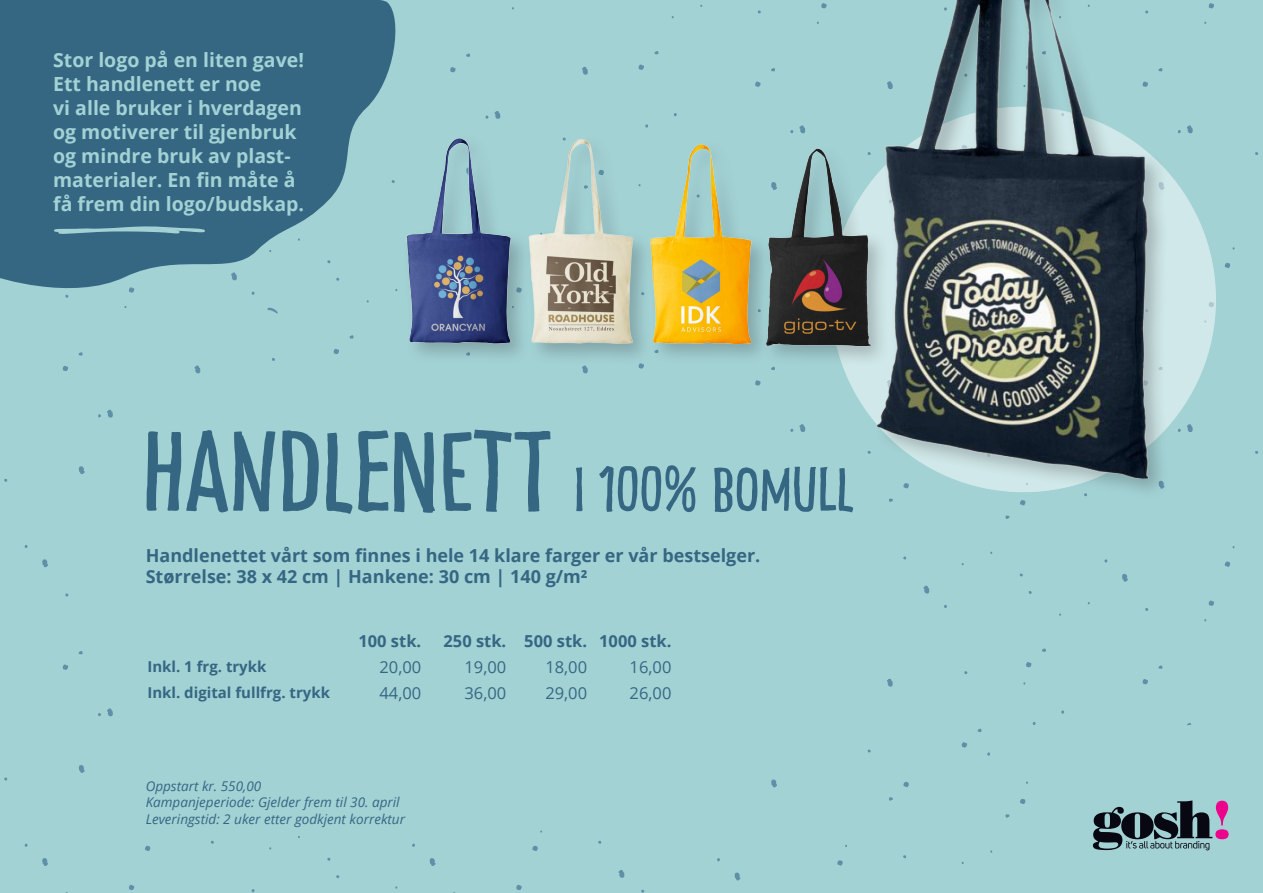
<style>
.page{position:relative;width:1263px;height:893px;background:#a3d2d5}
.page>*{position:absolute;margin:0;border:0;box-sizing:border-box;transform-origin:0 0}
.t1{font:61.5px "Pinto W05 NO 01";letter-spacing:-.015em;color:#356783}
.t2{font:700 19.5px/24px "Open Sans";color:#a3d2d5}
.t3{font:700 18px "Open Sans";color:#356783}
.t4{font:16.5px "Open Sans";color:#356783}
.t5{font:700 16.5px "Open Sans";color:#356783}
.t6{font:700 15px "Open Sans";color:#356783}
.t7{font:italic 13.5px "Open Sans";color:#356783}
.s1{font-size:112.5px}
</style>
<div class="page">
<svg style="left:267px;top:308px;width:11px;height:5px"></svg>
<svg style="left:350px;top:335px;width:4px;height:4px"></svg>
<svg style="left:42px;top:559px;width:4px;height:8px"></svg>
<svg style="left:129px;top:885px;width:5px;height:5px"></svg>
<svg style="left:42px;top:858px;width:6px;height:8px"></svg>
<svg style="left:618px;top:870px;width:6px;height:8px"></svg>
<svg style="left:516px;top:885px;width:6px;height:5px"></svg>
<svg style="left:430px;top:858px;width:6px;height:8px"></svg>
<svg style="left:582px;top:67px;width:6px;height:8px"></svg>
<svg style="left:466px;top:53px;width:4px;height:4px"></svg>
<svg style="left:450px;top:67px;width:6px;height:5px"></svg>
<svg style="left:494px;top:111px;width:6px;height:8px"></svg>
<svg style="left:1042px;top:648px;width:4px;height:4px"></svg>
<svg style="left:1026px;top:662px;width:5px;height:5px"></svg>
<svg style="left:1158px;top:665px;width:5px;height:4px"></svg>
<svg style="left:1142px;top:679px;width:6px;height:5px"></svg>
<svg style="left:1208px;top:600px;width:6px;height:6px"></svg>
<svg style="left:1104px;top:559px;width:4px;height:4px"></svg>
<svg style="left:1122px;top:574px;width:6px;height:8px"></svg>
<svg style="left:1225px;top:561px;width:5px;height:6px"></svg>
<svg style="left:734px;top:872px;width:6px;height:8px"></svg>
<svg style="left:837px;top:860px;width:6px;height:6px"></svg>
<svg style="left:654px;top:51px;width:5px;height:3px"></svg>
<svg style="left:638px;top:64px;width:6px;height:6px"></svg>
<svg style="left:755px;top:81px;width:5px;height:6px"></svg>
<svg style="left:799px;top:125px;width:6px;height:8px"></svg>
<svg style="left:821px;top:3px;width:6px;height:6px"></svg>
<svg style="left:0;top:0;width:396px;height:302px;fill:#356783"></svg>
<svg style="left:53px;top:226px;width:152px;height:9px"></svg>
<img style="left:851px;top:0;width:408px;height:552px">
<div style="left:401px;top:135px;width:132px;height:231px;background:#231f20;opacity:.25"></div>
<img style="left:396px;top:135px;width:78px;height:216px">
<img style="left:640px;top:144px;width:135px;height:226px">
<div style="left:761px;top:144px;width:130px;height:224px;background:#231f20;opacity:.25"></div>
<img style="left:747px;top:139px;width:142px;height:223px">
<img style="left:474px;top:124px;width:193px;height:244px">
<svg style="left:1093px;top:801px;width:136px;height:49px"></svg>
<p class="t2" style="left:53px;top:48px;width:252px">Stor logo på en liten gave!</p>
<p class="t2" style="left:53px;top:72px;width:210px">Ett handlenett er noe</p>
<p class="t2" style="left:53px;top:96px;width:250px">vi alle bruker i hverdagen</p>
<p class="t2" style="left:53px;top:120px;width:245px">og motiverer til gjenbruk og mindre bruk av plast&shy;materialer. En fin måte å</p>
<p class="t2" style="left:53px;top:192px;width:252px">få frem din logo/budskap.</p>
<p class="t1" style="left:141px;top:453px;width:714px"><span class="s1">HANDLENETT</span> I 100% BOMULL</p>
<p class="t3" style="left:146px;top:543px;width:616px">Handlenettet vårt som finnes i hele 14 klare farger er vår bestselger.</p>
<p class="t3" style="left:146px;top:564px;width:444px">Størrelse: 38 x 42 cm | Hankene: 30 cm | 140 g/m²</p>
<p class="t5" style="left:358px;top:630px;width:64px">100 stk.</p>
<p class="t5" style="left:443px;top:630px;width:64px">250 stk.</p>
<p class="t5" style="left:524px;top:630px;width:64px">500 stk.</p>
<p class="t5" style="left:599px;top:630px;width:74px">1000 stk.</p>
<p class="t6" style="left:147px;top:656px;width:121px">Inkl. 1 frg. trykk</p>
<p class="t4" style="left:379px;top:656px;width:43px">20,00</p>
<p class="t4" style="left:464px;top:656px;width:43px">19,00</p>
<p class="t4" style="left:545px;top:656px;width:43px">18,00</p>
<p class="t4" style="left:630px;top:656px;width:43px">16,00</p>
<p class="t6" style="left:147px;top:682px;width:184px">Inkl. digital fullfrg. trykk</p>
<p class="t4" style="left:379px;top:681px;width:43px">44,00</p>
<p class="t4" style="left:464px;top:681px;width:43px">36,00</p>
<p class="t4" style="left:545px;top:681px;width:43px">29,00</p>
<p class="t4" style="left:630px;top:681px;width:43px">26,00</p>
<p class="t7" style="left:146px;top:777px;width:117px">Oppstart kr. 550,00</p>
<p class="t7" style="left:146px;top:793px;width:256px">Kampanjeperiode: Gjelder frem til 30. april</p>
<p class="t7" style="left:146px;top:809px;width:261px">Leveringstid: 2 uker etter godkjent korrektur</p>
</div>
